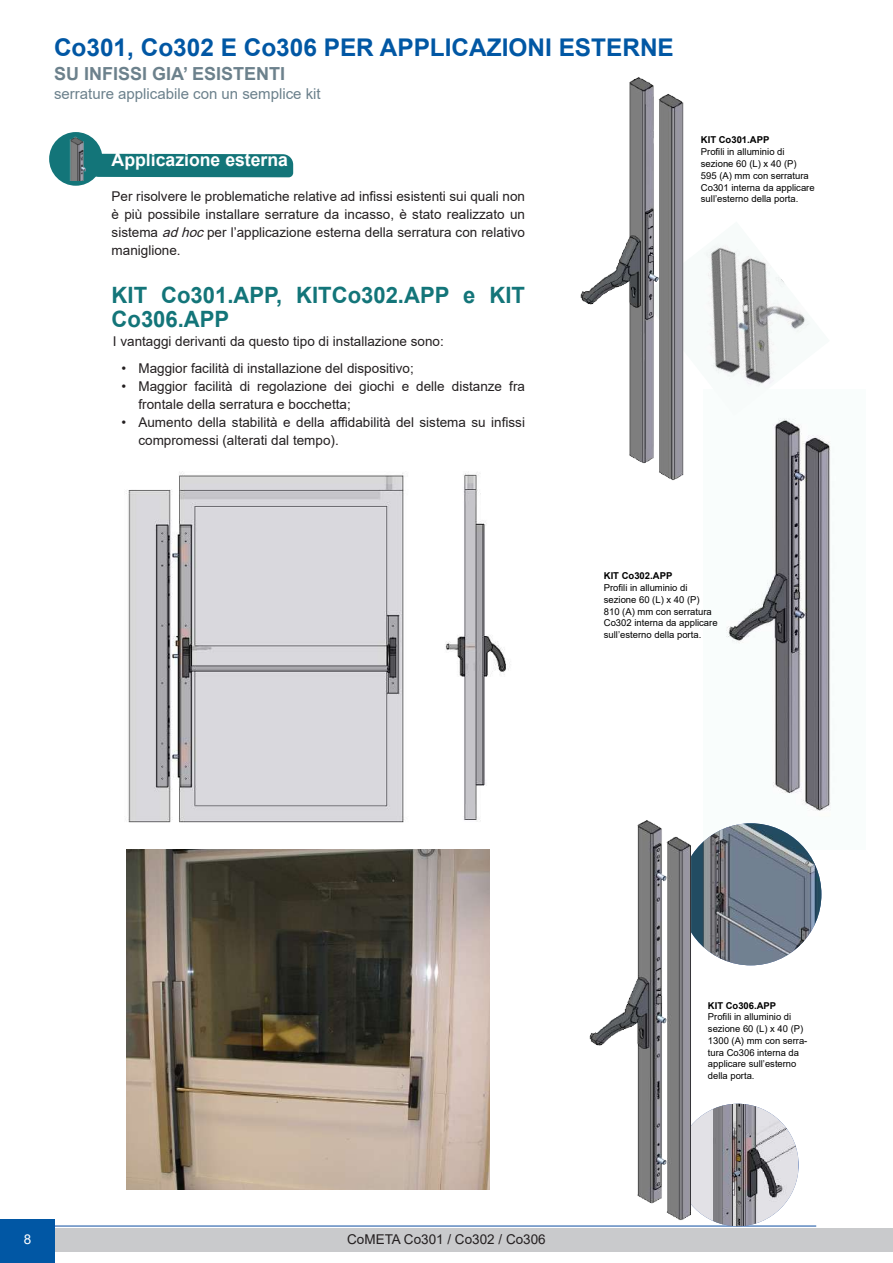
<style>
.page{position:relative;width:893px;height:1263px;background:#fff}
.page>*{position:absolute;margin:0;border:0;box-sizing:border-box;transform-origin:0 0}
.t1{font:700 24.45px "Arial";color:#0157a4}
.t2{font:700 22.5px/24px "Arial";color:#137579}
.t3{font:700 18px "Arial";color:#6c818c}
.t4{font:700 18px "Arial";color:#fff}
.t5{font:15px "Arial";color:#6c818c}
.t6{font:13.5px/18px "Arial";color:#231f20}
.t7{font:13.5px "Arial";color:#fff}
.t8{font:9.45px/11.9px "Arial";color:#000}
.t9{font:700 9.45px "Arial";color:#000}
.s1{font-style:italic}
</style>
<div class="page">
<div style="left:55px;top:1228px;width:838px;height:23px;background:#c9cacc"></div>
<div style="left:0;top:1219px;width:55px;height:44px;background:#0157a4"></div>
<img style="left:707px;top:418px;width:124px;height:430px">
<hr style="left:54px;top:1226px;width:762px;height:1px;background:#0d4da1">
<img style="left:126px;top:471px;width:383px;height:352px">
<div style="left:96px;top:154px;width:197px;height:23px;background:#137579"></div>
<div style="left:49px;top:132px;width:53px;height:54px;background:#137579;border-radius:50%"></div>
<div style="left:93px;top:155px;width:13px;height:21px;background:#137579"></div>
<img style="left:69px;top:136px;width:17px;height:45px">
<img style="left:126px;top:849px;width:364px;height:341px">
<img style="left:677px;top:1104px;width:121px;height:122px">
<img style="left:680px;top:823px;width:141px;height:142px;border-radius:71px">
<img style="left:589px;top:820px;width:108px;height:405px">
<img style="left:704px;top:244px;width:106px;height:143px">
<img style="left:580px;top:77px;width:104px;height:404px">
<h1 class="t1" style="left:54px;top:30px;width:621px">Co301, Co302 E Co306 PER APPLICAZIONI ESTERNE</h1>
<h3 class="t3" style="left:54px;top:61px;width:233px">SU INFISSI GIA’ ESISTENTI</h3>
<p class="t5" style="left:54px;top:84px;width:268px">serrature applicabile con un semplice kit</p>
<h3 class="t4" style="left:112px;top:147px;width:178px">Applicazione esterna</h3>
<p class="t6" style="left:112px;top:187px;width:415px;text-align:justify">Per risolvere le problematiche relative ad infissi esistenti sui quali non è più possibile installare serrature da incasso, è stato realizzato un sistema <span class="s1">adhoc</span>per l’applicazione esterna della serratura con relativo maniglione.</p>
<h2 class="t2" style="left:112px;top:283px;width:415px">KIT Co301.APP, KITCo302.APP e KIT<br>Co306.APP</h2>
<p class="t6" style="left:113px;top:332px;width:332px">I vantaggi derivanti da questo tipo di installazione sono:</p>
<p class="t6" style="left:121px;top:359px;width:294px">• Maggior facilità di installazione del dispositivo;</p>
<p class="t6" style="left:138px;top:377px;width:388px;text-indent:-17px">• Maggior facilità di regolazione dei giochi e delle distanze fra frontale della serratura e bocchetta;</p>
<p class="t6" style="left:138px;top:413px;width:388px;text-indent:-17px">• Aumento della stabilità e della affidabilità del sistema su infissi compromessi (alterati dal tempo).</p>
<p class="t9" style="left:701px;top:133px;width:70px">KIT Co301.APP</p>
<p class="t8" style="left:701px;top:146px;width:115px">Profili in alluminio di sezione 60 (L) x 40 (P)<br>595 (A) mm con serratura<br>Co301 interna da applicare sull’esterno della porta.</p>
<p class="t9" style="left:604px;top:569px;width:70px">KIT Co302.APP</p>
<p class="t8" style="left:604px;top:581px;width:115px">Profili in alluminio di sezione 60 (L) x 40 (P)<br>810 (A) mm con serratura<br>Co302 interna da applicare sull’esterno della porta.</p>
<p class="t7" style="left:24px;top:1230px;width:9px">8</p>
<p class="t6" style="left:347px;top:1230px;width:200px">CoMETA Co301 / Co302 / Co306</p>
<p class="t9" style="left:708px;top:998px;width:70px">KIT Co306.APP</p>
<p class="t8" style="left:708px;top:1011px;width:101px">Profili in alluminio di sezione 60 (L) x 40 (P)<br>1300 (A) mm con serra&shy;tura Co306 interna da applicare sull’esterno della porta.</p>
</div>
